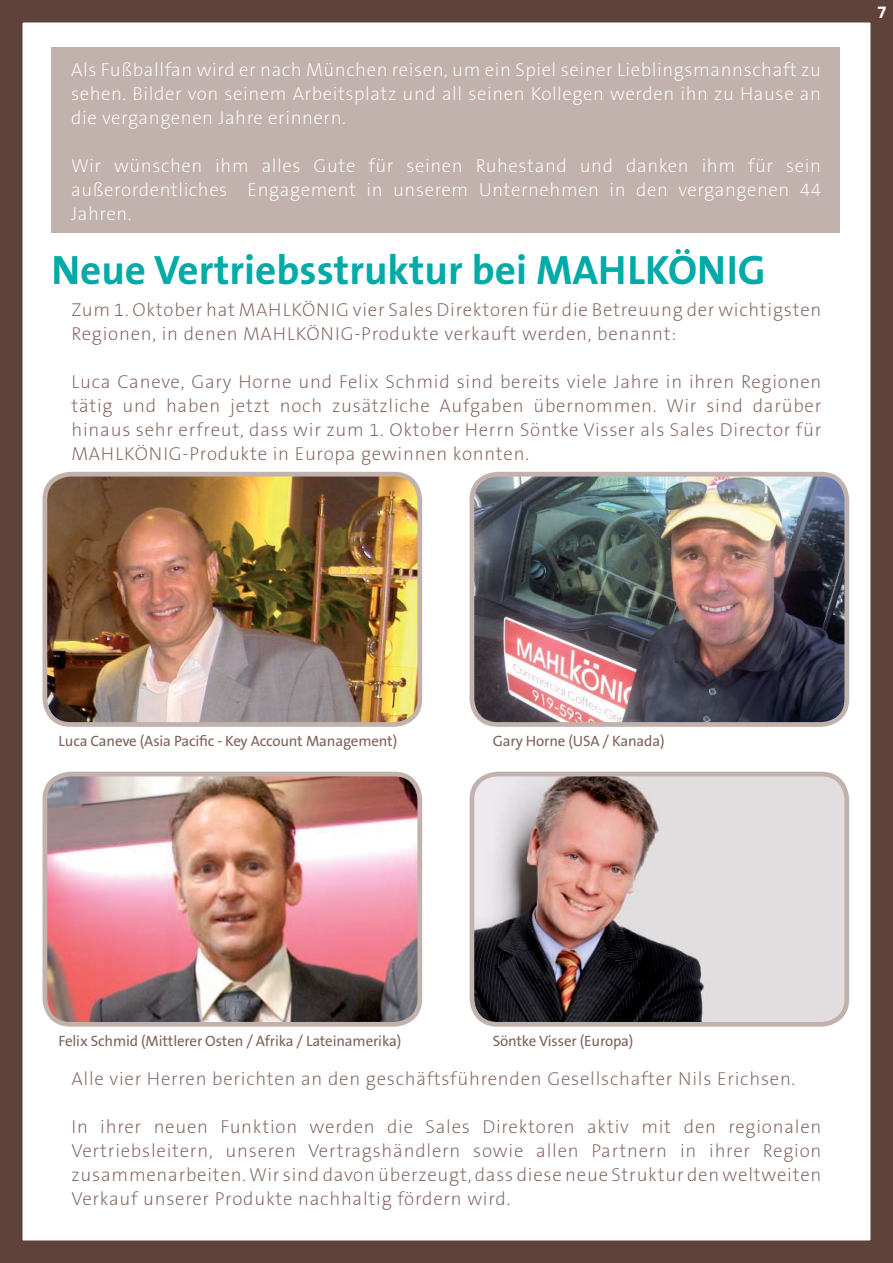
<style>
.page{position:relative;width:893px;height:1263px;background:#fff}
.page>*{position:absolute;margin:0;border:0;box-sizing:border-box;transform-origin:0 0}
.t1{font:700 41.25px "The Sans B7";color:#00aaa6}
.t2{font:200 18.75px/24px "The Sans B2";letter-spacing:.04em;color:#7f625c;text-align:justify}
.t3{font:200 18.75px/24px "The Sans B2";letter-spacing:.03em;color:#fff;text-align:justify}
.t4{font:700 17.55px "The Sans B7";color:#fff}
.t5{font:15px "The Sans B5 Plain";letter-spacing:-.01em;color:#7f625c}
</style>
<div class="page">
<div style="left:0;top:0;width:893px;height:1263px;border:22px solid #5f423a"></div>
<div style="left:51px;top:47px;width:788px;height:186px;background:#c1b2ad"></div>
<img style="left:45px;top:474px;width:375px;height:250px;border-radius:26px">
<div style="left:43px;top:472px;width:379px;height:255px;border:5px solid #c1b2ad;border-radius:26px"></div>
<img style="left:45px;top:774px;width:375px;height:250px;border-radius:26px">
<div style="left:43px;top:772px;width:379px;height:255px;border:5px solid #c1b2ad;border-radius:26px"></div>
<img style="left:472px;top:474px;width:375px;height:250px;border-radius:26px">
<div style="left:470px;top:472px;width:379px;height:255px;border:5px solid #c1b2ad;border-radius:26px"></div>
<img style="left:472px;top:774px;width:375px;height:250px;border-radius:26px">
<div style="left:470px;top:772px;width:379px;height:255px;border:5px solid #c1b2ad;border-radius:26px"></div>
<p class="t3" style="left:71px;top:59px;width:751px">Als Fußballfan wird er nach München reisen, um ein Spiel seiner Lieblingsmannschaft zu sehen. Bilder von seinem Arbeitsplatz und all seinen Kollegen werden ihn zu Hause an die vergangenen Jahre erinnern.</p>
<p class="t3" style="left:71px;top:155px;width:751px">Wir wünschen ihm alles Gute für seinen Ruhestand und danken ihm für sein außerordentliches Engagement in unserem Unternehmen in den vergangenen 44<br>Jahren.</p>
<h1 class="t1" style="left:51px;top:249px;width:716px">Neue Vertriebsstruktur bei MAHLKÖNIG</h1>
<p class="t2" style="left:72px;top:299px;width:751px">Zum 1. Oktober hat MAHLKÖNIG vier Sales Direktoren für die Betreuung der wichtigsten<br>Regionen, in denen MAHLKÖNIG-Produkte verkauft werden, benannt:</p>
<p class="t2" style="left:72px;top:371px;width:751px">Luca Caneve, Gary Horne und Felix Schmid sind bereits viele Jahre in ihren Regionen tätig und haben jetzt noch zusätzliche Aufgaben übernommen. Wir sind darüber hinaus sehr erfreut, dass wir zum 1. Oktober Herrn Söntke Visser als Sales Director für MAHLKÖNIG-Produkte in Europa gewinnen konnten.</p>
<p class="t4" style="left:877px;top:4px;width:11px">7</p>
<p class="t5" style="left:59px;top:733px;width:340px">Luca Caneve (Asia Pacific - Key Account Management)</p>
<p class="t5" style="left:493px;top:733px;width:173px">Gary Horne (USA / Kanada)</p>
<p class="t5" style="left:59px;top:1033px;width:344px">Felix Schmid (Mittlerer Osten / Afrika / Lateinamerika)</p>
<p class="t5" style="left:493px;top:1033px;width:142px">Söntke Visser (Europa)</p>
<p class="t2" style="left:72px;top:1067px;width:725px">Alle vier Herren berichten an den geschäftsführenden Gesellschafter Nils Erichsen.</p>
<p class="t2" style="left:72px;top:1115px;width:751px">In ihrer neuen Funktion werden die Sales Direktoren aktiv mit den regionalen Vertriebsleitern, unseren Vertragshändlern sowie allen Partnern in ihrer Region zusammenarbeiten. Wir sind davon überzeugt, dass diese neue Struktur den weltweiten Verkauf unserer Produkte nachhaltig fördern wird.</p>
</div>
